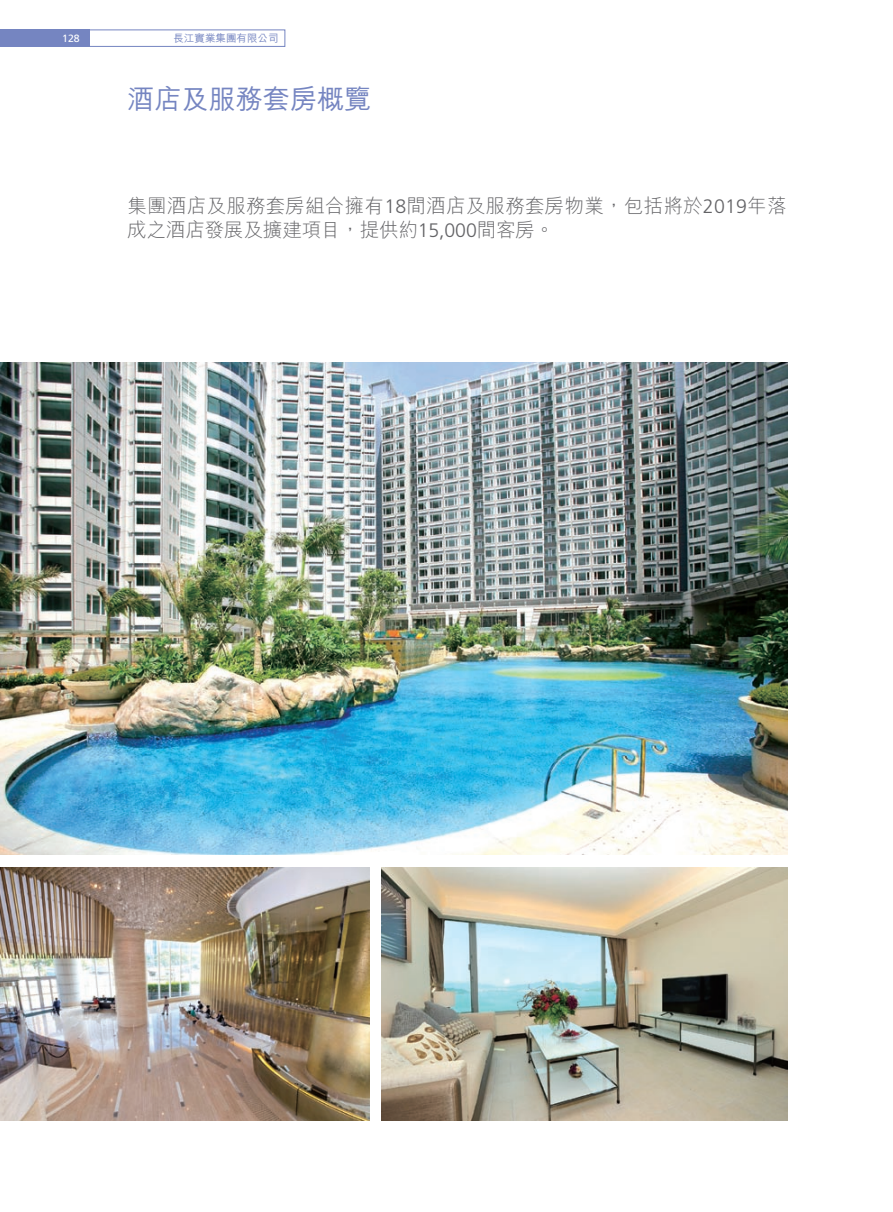
<style>
.page{position:relative;width:893px;height:1212px;background:#fff}
.page>*{position:absolute;margin:0;border:0;box-sizing:border-box;transform-origin:0 0}
.t1{font:500 27px "M Hei HK";letter-spacing:.005em;color:#7585c1}
.t2{font:300 19.5px/24px "M Hei HK";letter-spacing:.015em;color:#636366}
.t3{font:500 10.5px "M Hei HK";letter-spacing:.005em;color:#7585c1}
.t4{font:10.5px "Frutiger";color:#fff}
.s1{font-family:"Frutiger"}
</style>
<div class="page">
<div style="left:0;top:29px;width:90px;height:18px;background:#7585c1"></div>
<div style="left:50px;top:30px;width:235px;height:17px;border:1px solid #7585c1"></div>
<img style="left:382px;top:867px;width:406px;height:253px">
<img style="left:0;top:867px;width:369px;height:253px">
<img style="left:0;top:363px;width:788px;height:492px">
<p class="t4" style="left:62px;top:32px;width:19px">128</p>
<p class="t3" style="left:173px;top:31px;width:107px">長江實業集團有限公司</p>
<h1 class="t1" style="left:128px;top:80px;width:245px">酒店及服務套房概覽</h1>
<p class="t2" style="left:127px;top:193px;width:661px">集團酒店及服務套房組合擁有<span class="s1">18</span>間酒店及服務套房物業，包括將於<span class="s1">2019</span>年落成之酒店發展及擴建項目，提供約<span class="s1">15,000</span>間客房。</p>
</div>
